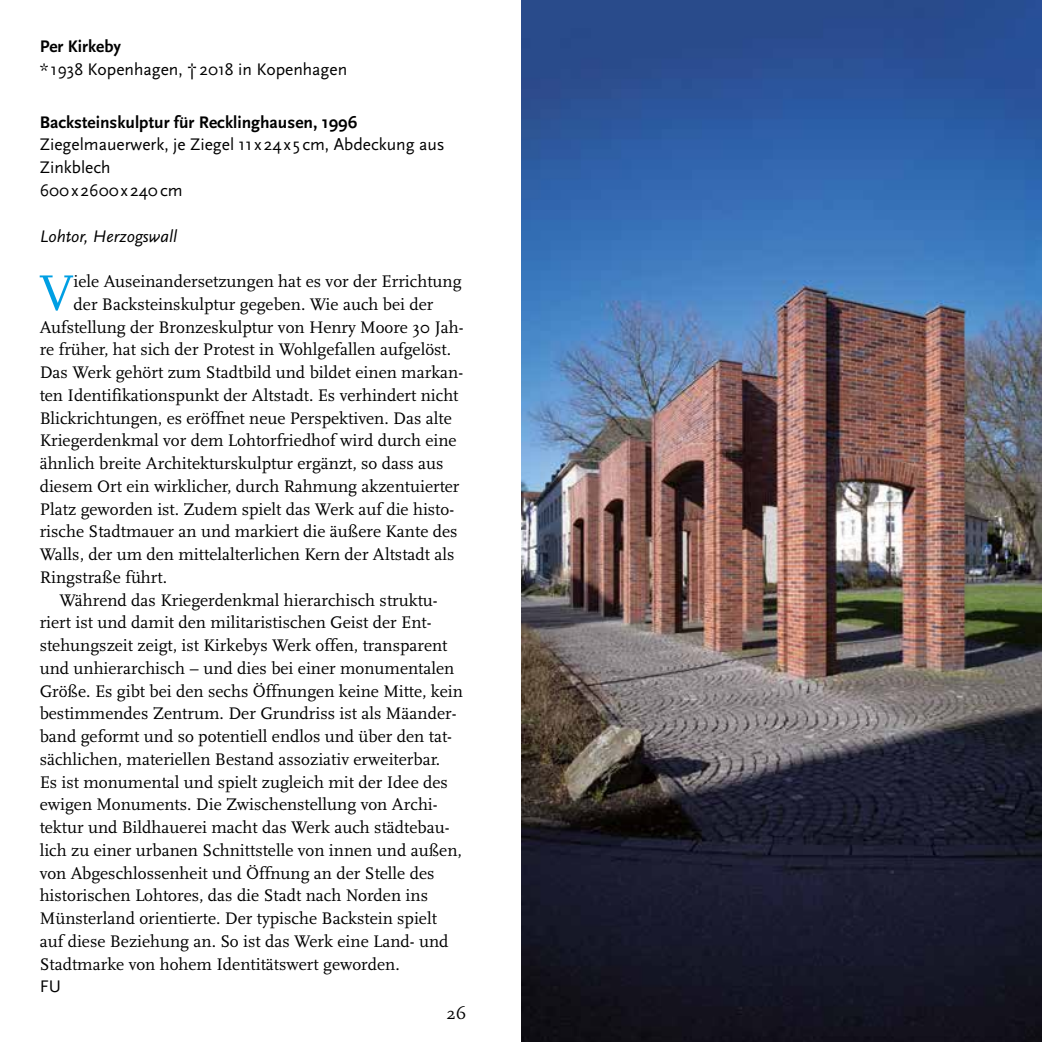
<style>
.page{position:relative;width:1042px;height:1042px;background:#fff}
.page>*{position:absolute;margin:0;border:0;box-sizing:border-box;transform-origin:0 0}
.t1{font:51.98px "Scala";color:#009fe3}
.t2{font:17.5px "Scala";color:#000}
.t3{font:17.5px/22.8px "Scala Sans";color:#000}
.t4{font:700 17.5px "Scala Sans";color:#000}
.t5{font:italic 17.5px "Scala Sans";color:#000}
</style>
<div class="page">
<img style="left:521px;top:0;width:521px;height:1042px">
<p class="t4" style="left:40px;top:37px;width:83px">Per Kirkeby</p>
<p class="t3" style="left:40px;top:58px;width:309px">*1938 Kopenhagen, †2018 in Kopenhagen</p>
<p class="t4" style="left:40px;top:113px;width:319px">Backsteinskulptur für Recklinghausen, 1996</p>
<p class="t3" style="left:40px;top:134px;width:406px">Ziegelmauerwerk, je Ziegel 11 x 24x 5 cm, Abdeckung aus<br>Zinkblech<br>600x 2600x 240cm</p>
<p class="t5" style="left:40px;top:226px;width:139px">Lohtor, Herzogswall</p>
<h1 class="t1" style="left:39px;top:264px;width:36px">V</h1>
<p class="t2" style="left:74px;top:272px;width:389px">iele Auseinandersetzungen hat es vor der Errichtung</p>
<p class="t2" style="left:74px;top:294px;width:361px">der Backsteinskulptur gegeben. Wie auch bei der</p>
<p class="t2" style="left:40px;top:317px;width:425px">Aufstellung der Bronzeskulptur von Henry Moore 30 Jah-</p>
<p class="t2" style="left:40px;top:340px;width:413px">re früher, hat sich der Protest in Wohlgefallen aufgelöst.</p>
<p class="t2" style="left:40px;top:363px;width:425px">Das Werk gehört zum Stadtbild und bildet einen markan-</p>
<p class="t2" style="left:40px;top:385px;width:420px">ten Identifikationspunkt der Altstadt. Es verhindert nicht</p>
<p class="t2" style="left:40px;top:408px;width:413px">Blickrichtungen, es eröffnet neue Perspektiven. Das alte</p>
<p class="t2" style="left:40px;top:431px;width:418px">Kriegerdenkmal vor dem Lohtorfriedhof wird durch eine</p>
<p class="t2" style="left:40px;top:454px;width:405px">ähnlich breite Architekturskulptur ergänzt, so dass aus</p>
<p class="t2" style="left:40px;top:476px;width:421px">diesem Ort ein wirklicher, durch Rahmung akzentuierter</p>
<p class="t2" style="left:40px;top:499px;width:416px">Platz geworden ist. Zudem spielt das Werk auf die histo-</p>
<p class="t2" style="left:40px;top:522px;width:419px">rische Stadtmauer an und markiert die äußere Kante des</p>
<p class="t2" style="left:40px;top:545px;width:416px">Walls, der um den mittelalterlichen Kern der Altstadt als</p>
<p class="t2" style="left:40px;top:567px;width:129px">Ringstraße führt.</p>
<p class="t2" style="left:60px;top:590px;width:380px">Während das Kriegerdenkmal hierarchisch struktu-</p>
<p class="t2" style="left:40px;top:613px;width:393px">riert ist und damit den militaristischen Geist der Ent-</p>
<p class="t2" style="left:40px;top:636px;width:409px">stehungszeit zeigt, ist Kirkebys Werk offen, transparent</p>
<p class="t2" style="left:40px;top:658px;width:416px">und unhierarchisch – und dies bei einer monumentalen</p>
<p class="t2" style="left:40px;top:681px;width:425px">Größe. Es gibt bei den sechs Öffnungen keine Mitte, kein</p>
<p class="t2" style="left:40px;top:704px;width:418px">bestimmendes Zentrum. Der Grundriss ist als Mäander-</p>
<p class="t2" style="left:40px;top:727px;width:414px">band geformt und so potentiell endlos und über den tat-</p>
<p class="t2" style="left:40px;top:749px;width:402px">sächlichen, materiellen Bestand assoziativ erweiterbar.</p>
<p class="t2" style="left:40px;top:772px;width:410px">Es ist monumental und spielt zugleich mit der Idee des</p>
<p class="t2" style="left:40px;top:795px;width:399px">ewigen Monuments. Die Zwischenstellung von Archi-</p>
<p class="t2" style="left:40px;top:818px;width:411px">tektur und Bildhauerei macht das Werk auch städtebau-</p>
<p class="t2" style="left:40px;top:840px;width:424px">lich zu einer urbanen Schnittstelle von innen und außen,</p>
<p class="t2" style="left:40px;top:863px;width:396px">von Abgeschlossenheit und Öffnung an der Stelle des</p>
<p class="t2" style="left:40px;top:886px;width:390px">historischen Lohtores, das die Stadt nach Norden ins</p>
<p class="t2" style="left:40px;top:909px;width:399px">Münsterland orientierte. Der typische Backstein spielt</p>
<p class="t2" style="left:40px;top:931px;width:410px">auf diese Beziehung an. So ist das Werk eine Land- und</p>
<p class="t2" style="left:40px;top:954px;width:362px">Stadtmarke von hohem Identitätswert geworden.</p>
<p class="t3" style="left:40px;top:975px;width:23px">FU</p>
<p class="t2" style="left:446px;top:1004px;width:21px">26</p>
</div>
